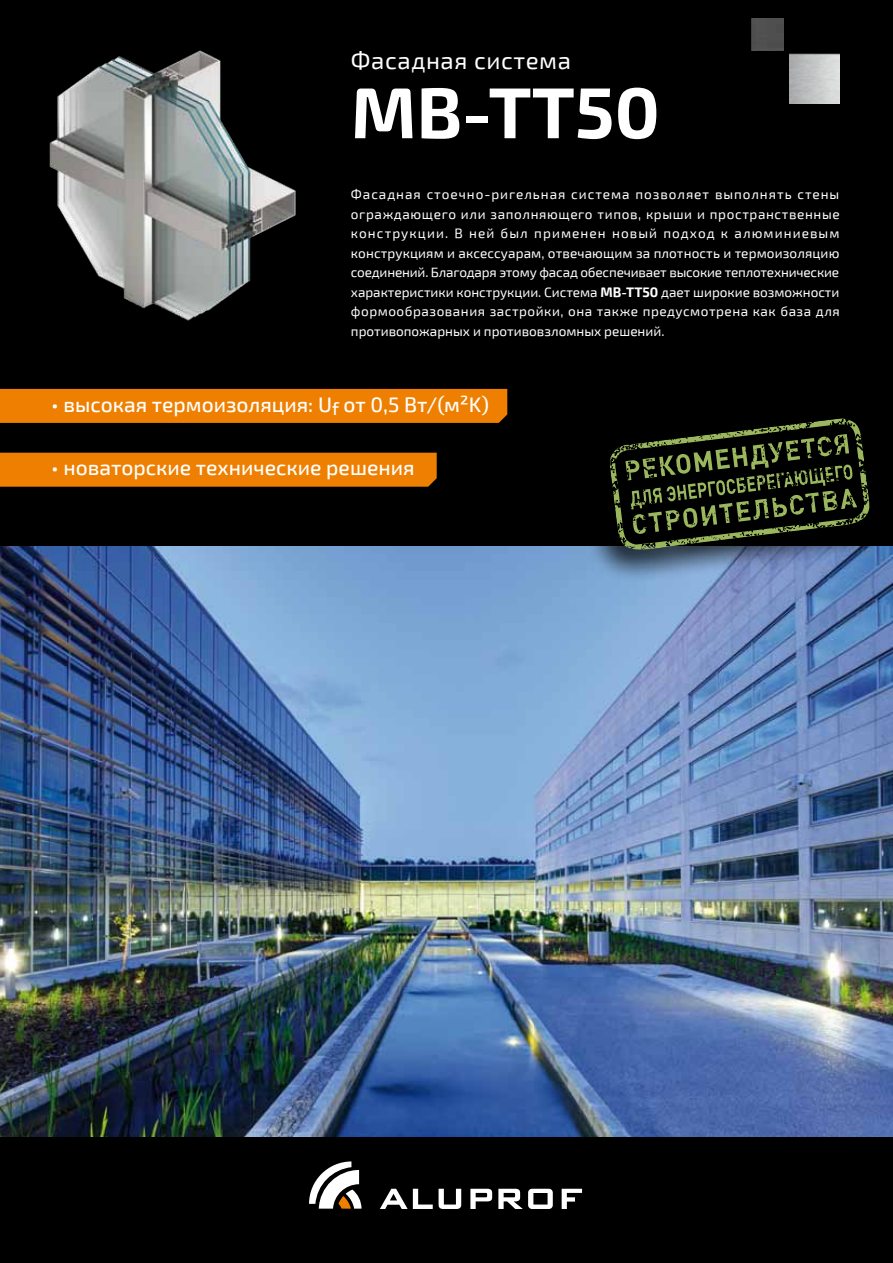
<style>
.page{position:relative;width:893px;height:1263px;background:#000}
.page>*{position:absolute;margin:0;border:0;box-sizing:border-box;transform-origin:0 0}
.t1{font:700 72px "Exo 2";color:#fff}
.t2{font:24px "Exo 2";letter-spacing:.025em;color:#fff}
.t3{font:500 21px "Exo 2";color:#fff}
.t4{font:13.5px/19.5px "Exo 2";color:#fff;text-align:justify}
.s1{font-weight:700}
</style>
<div class="page">
<img style="left:49px;top:50px;width:247px;height:271px">
<img style="left:0;top:547px;width:893px;height:589px">
<svg style="left:579px;top:546px;width:305px;height:37px;background:#6989b6"></svg>
<svg style="left:607px;top:418px;width:265px;height:135px"></svg>
<svg style="left:309px;top:1161px;width:52px;height:47px"></svg>
<svg style="left:439px;top:1189px;width:22px;height:20px"></svg>
<svg style="left:380px;top:1189px;width:53px;height:20px"></svg>
<svg style="left:470px;top:1189px;width:22px;height:20px"></svg>
<svg style="left:498px;top:1189px;width:55px;height:20px"></svg>
<svg style="left:562px;top:1189px;width:20px;height:20px"></svg>
<div style="left:0;top:453px;width:437px;height:34px;background:#ee7f00"></div>
<div style="left:0;top:389px;width:507px;height:34px;background:#ee7f00"></div>
<img style="left:752px;top:19px;width:31px;height:31px">
<img style="left:789px;top:54px;width:51px;height:50px">
<h2 class="t2" style="left:351px;top:47px;width:222px">Фасадная система</h2>
<h1 class="t1" style="left:351px;top:70px;width:310px">MB-TT50</h1>
<p class="t4" style="left:351px;top:185px;width:490px">Фасадная стоечно-ригельная система позволяет выполнять стены ограждающего или заполняющего типов, крыши и пространственные конструкции. В ней был применен новый подход к алюминиевым конструкциям и аксессуарам, отвечающим за плотность и термоизоляцию соединений. Благодаря этому фасад обеспечивает высокие теплотехнические характеристики конструкции. Система <span class="s1">MB-TT50</span> дает широкие возможности формообразования застройки, она также предусмотрена как база для противопожарных и противовзломных решений.</p>
<h3 class="t3" style="left:51px;top:392px;width:439px">• высокая термоизоляция: U<sub>f</sub> от 0,5 Вт/(м²K)</h3>
<h3 class="t3" style="left:51px;top:455px;width:365px">• новаторские технические решения</h3>
</div>
